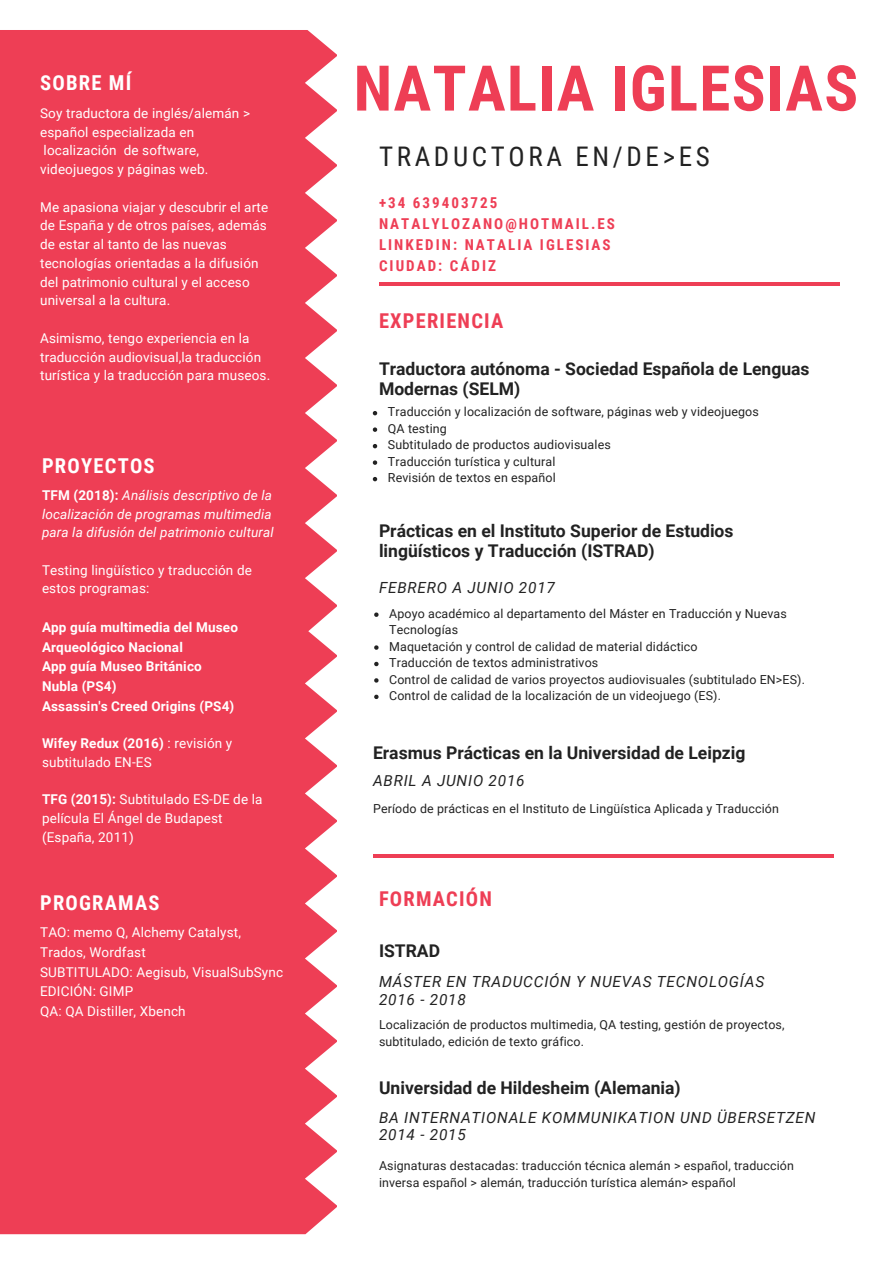
<style>
.page{position:relative;width:894px;height:1264px;background:#fff}
.page>*{position:absolute;margin:0;border:0;box-sizing:border-box;transform-origin:0 0}
.t1{font:700 63px "Roboto Condensed";letter-spacing:.02em;color:#ee3e55}
.t2{font:27px "Roboto Condensed";letter-spacing:.135em;color:#222}
.t3{font:700 20.55px "Roboto Condensed";letter-spacing:.06em;color:#fff}
.t4{font:700 20.4px "Roboto Condensed";letter-spacing:.06em;color:#ee3e55}
.t5{font:700 20.4px "Roboto Condensed";letter-spacing:.06em;color:#fff}
.t6{font:700 17.55px/19.6px "Roboto";color:#222}
.t7{font:italic 15.3px/17.5px "Roboto";letter-spacing:.05em;color:#222}
.t8{font:700 15px/21px "Roboto Condensed";letter-spacing:.135em;color:#ee3e55}
.t9{font:13.5px/18.8px "Roboto";letter-spacing:.01em;color:#fff}
.t10{font:700 13.5px/19.8px "Roboto";letter-spacing:.01em;color:#fff}
.t11{font:italic 13.5px/18.6px "Roboto";letter-spacing:.01em;color:#fff}
.t12{font:12.45px/16.5px "Roboto";letter-spacing:.01em;color:#222}
.s1{font-weight:700;font-style:normal}
.s2{font-weight:700}
</style>
<div class="page">
<div style="left:0;top:30px;width:336px;height:600px;background:#ee3e55"></div>
<div style="left:0;top:630px;width:336px;height:604px;background:#ee3e55"></div>
<svg style="left:374px;top:612px;width:4px;height:5px"></svg>
<svg style="left:374px;top:645px;width:4px;height:4px"></svg>
<svg style="left:374px;top:661px;width:4px;height:5px"></svg>
<svg style="left:374px;top:678px;width:4px;height:4px"></svg>
<svg style="left:374px;top:694px;width:4px;height:5px"></svg>
<hr style="left:379px;top:282px;width:460px;height:3px;background:#ee3e55">
<svg style="left:373px;top:854px;width:460px;height:3px"></svg>
<svg style="left:372px;top:411px;width:5px;height:4px"></svg>
<svg style="left:372px;top:427px;width:5px;height:5px"></svg>
<svg style="left:372px;top:444px;width:5px;height:4px"></svg>
<svg style="left:372px;top:460px;width:5px;height:5px"></svg>
<svg style="left:372px;top:477px;width:5px;height:4px"></svg>
<h3 class="t3" style="left:40px;top:71px;width:93px">SOBRE MÍ</h3>
<p class="t9" style="left:40px;top:104px;width:211px">Soy traductora de inglés/alemán &gt; español especializada en localización de software, videojuegos y páginas web.</p>
<p class="t9" style="left:40px;top:197px;width:229px">Me apasiona viajar y descubrir el arte de España y de otros países, además de estar al tanto de las nuevas tecnologías orientadas a la difusión del patrimonio cultural y el acceso universal a la cultura.</p>
<p class="t9" style="left:40px;top:329px;width:231px">Asimismo, tengo experiencia en la traducción audiovisual,la traducción turística y la traducción para museos.</p>
<h3 class="t3" style="left:42px;top:453px;width:114px">PROYECTOS</h3>
<p class="t11" style="left:42px;top:486px;width:233px"><span class="s1">TFM (2018):</span> Análisis descriptivo de la localización de programas multimedia para la difusión del patrimonio cultural</p>
<p class="t9" style="left:42px;top:560px;width:211px">Testing lingüístico y traducción de estos programas:</p>
<p class="t10" style="left:42px;top:617px;width:197px">App guía multimedia del Museo<br>Arqueológico Nacional<br>App guía Museo Británico<br>Nubla (PS4)<br>Assassin's Creed Origins (PS4)</p>
<p class="t9" style="left:42px;top:734px;width:192px"><span class="s2">Wifey Redux (2016)</span> : revisión y subtitulado EN-ES</p>
<p class="t9" style="left:42px;top:790px;width:222px"><span class="s2">TFG (2015):</span> Subtitulado ES-DE de la película El Ángel de Budapest (España, 2011)</p>
<h3 class="t5" style="left:40px;top:891px;width:121px">PROGRAMAS</h3>
<p class="t9" style="left:40px;top:922px;width:244px;line-height:19.6px">TAO: memo Q, Alchemy Catalyst,<br>Trados, Wordfast<br>SUBTITULADO: Aegisub, VisualSubSync<br>EDICIÓN: GIMP<br>QA: QA Distiller, Xbench</p>
<h1 class="t1" style="left:353px;top:52px;width:506px">NATALIA IGLESIAS</h1>
<h2 class="t2" style="left:379px;top:141px;width:332px">TRADUCTORA EN/DE&gt;ES</h2>
<p class="t8" style="left:379px;top:192px;width:237px">+34 639403725<br>NATALYLOZANO@HOTMAIL.ES<br>LINKEDIN: NATALIA IGLESIAS<br>CIUDAD: CÁDIZ</p>
<h3 class="t4" style="left:379px;top:309px;width:126px">EXPERIENCIA</h3>
<h3 class="t6" style="left:379px;top:359px;width:432px">Traductora autónoma - Sociedad Española de Lenguas<br>Modernas (SELM)</h3>
<p class="t12" style="left:388px;top:404px;width:372px">Traducción y localización de software, páginas web y videojuegos QA testing<br>Subtitulado de productos audiovisuales<br>Traducción turística y cultural<br>Revisión de textos en español</p>
<h3 class="t6" style="left:379px;top:521px;width:356px">Prácticas en el Instituto Superior de Estudios lingüísticos y Traducción (ISTRAD)</h3>
<p class="t7" style="left:379px;top:578px;width:177px">FEBRERO A JUNIO 2017</p>
<p class="t12" style="left:389px;top:605px;width:417px">Apoyo académico al departamento del Máster en Traducción y Nuevas Tecnologías<br>Maquetación y control de calidad de material didáctico<br>Traducción de textos administrativos<br>Control de calidad de varios proyectos audiovisuales (subtitulado EN&gt;ES).<br>Control de calidad de la localización de un videojuego (ES).</p>
<h3 class="t6" style="left:373px;top:743px;width:374px">Erasmus Prácticas en la Universidad de Leipzig</h3>
<p class="t7" style="left:373px;top:772px;width:153px">ABRIL A JUNIO 2016</p>
<p class="t12" style="left:373px;top:800px;width:407px">Período de prácticas en el Instituto de Lingüística Aplicada y Traducción</p>
<h3 class="t4" style="left:379px;top:887px;width:114px">FORMACIÓN</h3>
<h3 class="t6" style="left:379px;top:941px;width:63px">ISTRAD</h3>
<p class="t7" style="left:379px;top:973px;width:386px">MÁSTER EN TRADUCCIÓN Y NUEVAS TECNOLOGÍAS<br>2016 - 2018</p>
<p class="t12" style="left:379px;top:1016px;width:407px">Localización de productos multimedia, QA testing, gestión de proyectos, subtitulado, edición de texto gráfico.</p>
<h3 class="t6" style="left:379px;top:1078px;width:303px">Universidad de Hildesheim (Alemania)</h3>
<p class="t7" style="left:379px;top:1108px;width:438px">BA INTERNATIONALE KOMMUNIKATION UND ÜBERSETZEN<br>2014 - 2015</p>
<p class="t12" style="left:379px;top:1157px;width:416px">Asignaturas destacadas: traducción técnica alemán &gt; español, traducción inversa español &gt; alemán, traducción turística alemán&gt; español</p>
</div>
